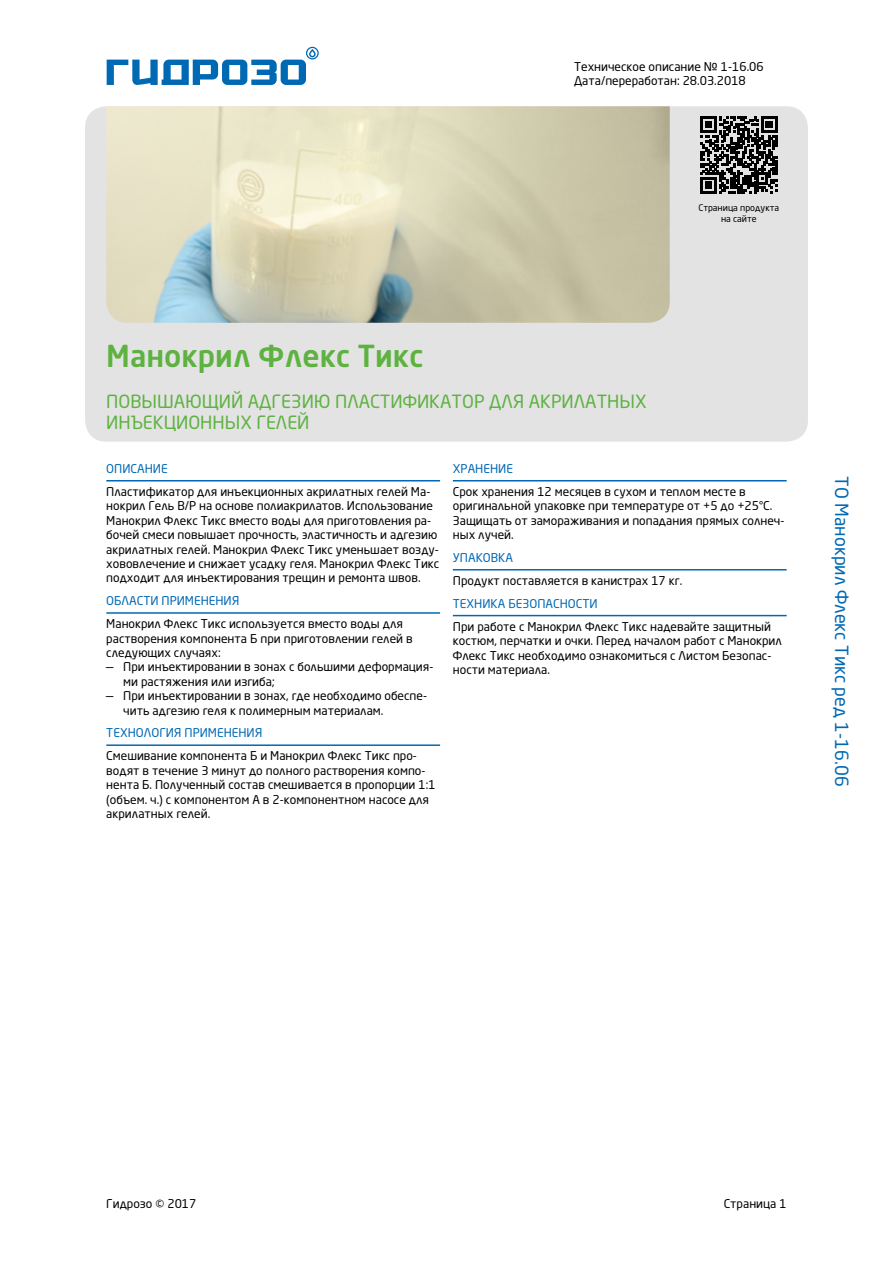
<style>
.page{position:relative;width:893px;height:1263px;background:#fff}
.page>*{position:absolute;margin:0;border:0;box-sizing:border-box;transform-origin:0 0}
.t1{font:500 30px "Neo Sans Pro";color:#5db240}
.t2{font:18px/21.6px "Neo Sans Pro";color:#5db240}
.t3{font:18px "Neo Sans Pro";color:#0069b4}
.t4{font:12px/14.4px "Neo Sans Pro";color:#000}
.t5{font:12px "Neo Sans Pro";color:#0069b4}
.t6{font:9px/10.8px "Neo Sans Pro";color:#000;text-align:center}
</style>
<div class="page">
<svg style="left:107px;top:47px;width:212px;height:38px"></svg>
<div style="left:85px;top:106px;width:723px;height:336px;background:#e3e3e3;border-radius:21px"></div>
<svg style="left:700px;top:117px;width:77px;height:77px"></svg>
<hr style="left:106px;top:480px;width:334px;height:1px;background:#0069b4">
<hr style="left:106px;top:612px;width:334px;height:2px;background:#0069b4">
<hr style="left:106px;top:744px;width:334px;height:2px;background:#0069b4">
<hr style="left:453px;top:480px;width:334px;height:1px;background:#0069b4">
<hr style="left:453px;top:569px;width:334px;height:1px;background:#0069b4">
<hr style="left:453px;top:615px;width:334px;height:1px;background:#0069b4">
<img style="left:106px;top:106px;width:564px;height:217px">
<p class="t4" style="left:574px;top:59px;width:191px">Техническое описание № 1-16.06<br>Дата/переработан: 28.03.2018</p>
<p class="t6" style="left:698px;top:202px;width:82px">Страница продукта на сайте</p>
<h1 class="t1" style="left:106px;top:337px;width:319px">Манокрил Флекс Тикс</h1>
<h2 class="t2" style="left:106px;top:390px;width:542px">ПОВЫШАЮЩИЙ АДГЕЗИЮ ПЛАСТИФИКАТОР ДЛЯ АКРИЛАТНЫХ<br>ИНЪЕКЦИОННЫХ ГЕЛЕЙ</h2>
<p class="t5" style="left:106px;top:461px;width:63px">ОПИСАНИЕ</p>
<p class="t4" style="left:106px;top:484px;width:335px">Пластификатор для инъекционных акрилатных гелей Ма&shy;нокрил Гель В/Р на основе полиакрилатов. Использование Манокрил Флекс Тикс вместо воды для приготовления ра&shy;бочей смеси повышает прочность, эластичность и адгезию акрилатных гелей. Манокрил Флекс Тикс уменьшает возду&shy;хововлечение и снижает усадку геля. Манокрил Флекс Тикс подходит для инъектирования трещин и ремонта швов.</p>
<p class="t5" style="left:106px;top:593px;width:135px">ОБЛАСТИ ПРИМЕНЕНИЯ</p>
<p class="t4" style="left:106px;top:616px;width:308px">Манокрил Флекс Тикс используется вместо воды для растворения компонента Б при приготовлении гелей в следующих случаях:</p>
<p class="t4" style="left:123px;top:659px;width:312px;text-indent:-17px">— При инъектировании в зонах с большими деформация&shy;ми растяжения или изгиба;</p>
<p class="t4" style="left:123px;top:688px;width:305px;text-indent:-17px">— При инъектировании в зонах, где необходимо обеспе&shy;чить адгезию геля к полимерным материалам.</p>
<p class="t5" style="left:106px;top:726px;width:158px">ТЕХНОЛОГИЯ ПРИМЕНЕНИЯ</p>
<p class="t4" style="left:106px;top:748px;width:331px">Смешивание компонента Б и Манокрил Флекс Тикс про&shy;водят в течение 3 минут до полного растворения компо&shy;нента Б. Полученный состав смешивается в пропорции 1:1 (объем. ч.) с компонентом А в 2-компонентном насосе для акрилатных гелей.</p>
<p class="t5" style="left:453px;top:461px;width:62px">ХРАНЕНИЕ</p>
<p class="t4" style="left:453px;top:484px;width:333px">Срок хранения 12 месяцев в сухом и теплом месте в оригинальной упаковке при температуре от +5 до +25°С.<br>Защищать от замораживания и попадания прямых солнеч&shy;ных лучей.</p>
<p class="t5" style="left:453px;top:550px;width:62px">УПАКОВКА</p>
<p class="t4" style="left:453px;top:573px;width:231px">Продукт поставляется в канистрах 17 кг.</p>
<p class="t5" style="left:453px;top:596px;width:146px">ТЕХНИКА БЕЗОПАСНОСТИ</p>
<p class="t4" style="left:453px;top:619px;width:331px">При работе с Манокрил Флекс Тикс надевайте защитный костюм, перчатки и очки. Перед началом работ с Манокрил Флекс Тикс необходимо ознакомиться с Листом Безопас&shy;ности материала.</p>
<h2 class="t3" style="left:853px;top:476px;width:312px;rotate:90deg">ТО Манокрил Флекс Тикс ред 1-16.06</h2>
<p class="t4" style="left:106px;top:1196px;width:92px">Гидрозо © 2017</p>
<p class="t4" style="left:724px;top:1196px;width:64px">Страница 1</p>
</div>
